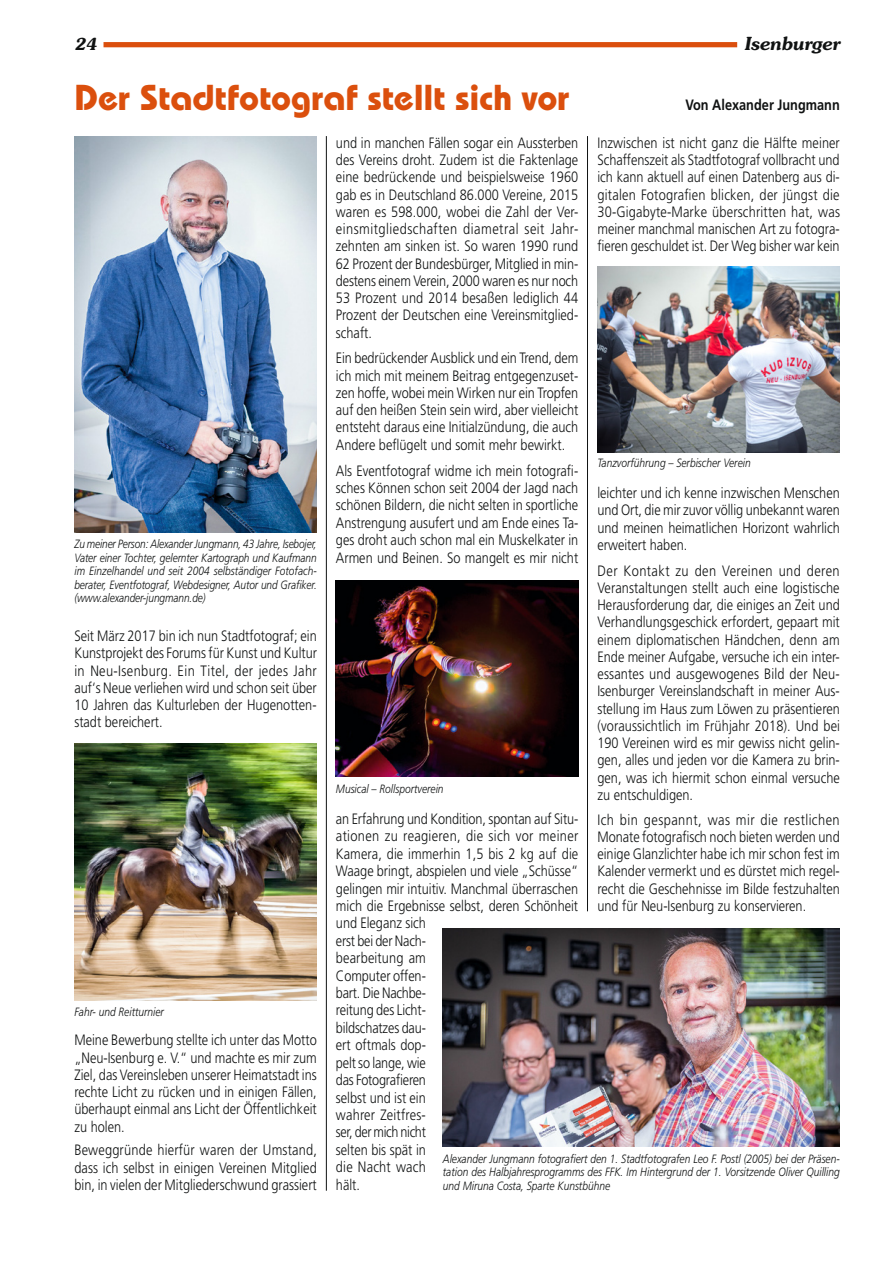
<style>
.page{position:relative;width:893px;height:1263px;background:#fff}
.page>*{position:absolute;margin:0;border:0;box-sizing:border-box;transform-origin:0 0}
.Headline{font:700 36px "Bauhaus Std";color:#db4f0d}
.t1{font:italic 600 18px "Souvenir";letter-spacing:-.025em;color:#101212}
.t2{font:italic 600 16.5px "Souvenir";color:#101212}
.Grundtext{font:300 15px/17.2px "Frutiger";color:#101212;text-align:justify;scale:.85 1}
.Grundtext-2{font:300 15px/17.2px "Frutiger";color:#101212;text-align:justify;scale:.86 1}
.Headline-2{font:700 15px "Frutiger LT Std";color:#101212;scale:.85 1}
.Bildunterschrift{font:italic 300 12px/13.5px "Frutiger";color:#101212;text-align:justify;scale:.85 1}
.Bildunterschrift-2{font:italic 300 12px/13.5px "Frutiger";color:#101212;text-align:justify;scale:.84 1}
</style>
<div class="page">
<div style="left:104px;top:42px;width:633px;height:5px;background:#db4f0d"></div>
<hr style="left:326px;top:136px;width:1px;height:1055px;background:#101212">
<img style="left:74px;top:136px;width:243px;height:397px">
<img style="left:74px;top:743px;width:243px;height:257px">
<img style="left:336px;top:580px;width:242px;height:196px">
<img style="left:597px;top:267px;width:243px;height:185px">
<img style="left:443px;top:928px;width:397px;height:219px">
<hr style="left:587px;top:136px;width:1px;height:775px;background:#101212">
<p class="t2" style="left:74px;top:34px;width:24px">24</p>
<p class="t1" style="left:744px;top:33px;width:97px">Isenburger</p>
<p class="Headline" style="left:74px;top:75px;width:497px">Der Stadtfotograf stellt sich vor</p>
<p class="Headline-2" style="left:685px;top:96px;width:183px">Von Alexander Jungmann</p>
<p class="Bildunterschrift-2" style="left:74px;top:537px;width:290px">Zu meiner Person: Alexander Jungmann, 43 Jahre, Isebojer, Vater einer Tochter, gelernter Kartograph und Kaufmann im Einzelhandel und seit 2004 selbständiger Fotofach&shy;berater, Eventfotograf, Webdesigner, Autor und Grafiker. (www.alexander-jungmann.de)</p>
<p class="Grundtext" style="left:74px;top:627px;width:287px">Seit März 2017 bin ich nun Stadtfotograf; ein Kunstprojekt des Forums für Kunst und Kultur in Neu-Isenburg. Ein Titel, der jedes Jahr auf‘s Neue verliehen wird und schon seit über 10 Jahren das Kulturleben der Hugenotten&shy;stadt bereichert.</p>
<p class="Bildunterschrift" style="left:74px;top:1005px;width:107px">Fahr- und Reitturnier</p>
<p class="Grundtext" style="left:74px;top:1031px;width:287px">Meine Bewerbung stellte ich unter das Motto „Neu-Isenburg e. V.“ und machte es mir zum Ziel, das Vereinsleben unserer Heimatstadt ins rechte Licht zu rücken und in einigen Fällen, überhaupt einmal ans Licht der Öffentlichkeit zu holen.</p>
<p class="Grundtext" style="left:74px;top:1141px;width:287px">Beweggründe hierfür waren der Umstand, dass ich selbst in einigen Vereinen Mitglied bin, in vielen der Mitgliederschwund grassiert</p>
<p class="Grundtext" style="left:597px;top:134px;width:287px">Inzwischen ist nicht ganz die Hälfte meiner Schaffenszeit als Stadtfotograf vollbracht und ich kann aktuell auf einen Datenberg aus di&shy;gitalen Fotografien blicken, der jüngst die 30-Gigabyte-Marke überschritten hat, was meiner manchmal manischen Art zu fotogra&shy;fieren geschuldet ist. Der Weg bisher war kein</p>
<p class="Grundtext" style="left:336px;top:134px;width:287px">und in manchen Fällen sogar ein Aussterben des Vereins droht. Zudem ist die Faktenlage eine bedrückende und beispielsweise 1960 gab es in Deutschland 86.000 Vereine, 2015 waren es 598.000, wobei die Zahl der Ver&shy;einsmitgliedschaften diametral seit Jahr&shy;zehnten am sinken ist. So waren 1990 rund 62 Prozent der Bundesbürger, Mitglied in min&shy;destens einem Verein, 2000 waren es nur noch 53 Prozent und 2014 besaßen lediglich 44<br>Prozent der Deutschen eine Vereinsmitglied&shy;schaft.</p>
<p class="Grundtext" style="left:336px;top:349px;width:287px">Ein bedrückender Ausblick und ein Trend, dem ich mich mit meinem Beitrag entgegenzuset&shy;zen hoffe, wobei mein Wirken nur ein Tropfen auf den heißen Stein sein wird, aber vielleicht entsteht daraus eine Initialzündung, die auch Andere beflügelt und somit mehr bewirkt.</p>
<p class="Grundtext" style="left:336px;top:462px;width:287px">Als Eventfotograf widme ich mein fotografi&shy;sches Können schon seit 2004 der Jagd nach schönen Bildern, die nicht selten in sportliche Anstrengung ausufert und am Ende eines Ta&shy;ges droht auch schon mal ein Muskelkater in Armen und Beinen. So mangelt es mir nicht</p>
<p class="Bildunterschrift" style="left:597px;top:456px;width:182px">Tanzvorführung – Serbischer Verein</p>
<p class="Grundtext" style="left:597px;top:484px;width:287px">leichter und ich kenne inzwischen Menschen und Ort, die mir zuvor völlig unbekannt waren und meinen heimatlichen Horizont wahrlich erweitert haben.</p>
<p class="Grundtext-2" style="left:597px;top:562px;width:283px">Der Kontakt zu den Vereinen und deren Veranstaltungen stellt auch eine logistische Herausforderung dar, die einiges an Zeit und Verhandlungsgeschick erfordert, gepaart mit einem diplomatischen Händchen, denn am Ende meiner Aufgabe, versuche ich ein inter&shy;essantes und ausgewogenes Bild der Neu-Isenburger Vereinslandschaft in meiner Aus&shy;stellung im Haus zum Löwen zu präsentieren (voraussichtlich im Frühjahr 2018). Und bei 190 Vereinen wird es mir gewiss nicht gelin&shy;gen, alles und jeden vor die Kamera zu brin&shy;gen, was ich hiermit schon einmal versuche zu entschuldigen.</p>
<p class="Grundtext-2" style="left:597px;top:811px;width:283px">Ich bin gespannt, was mir die restlichen Monate fotografisch noch bieten werden und einige Glanzlichter habe ich mir schon fest im Kalender vermerkt und es dürstet mich regel&shy;recht die Geschehnisse im Bilde festzuhalten und für Neu-Isenburg zu konservieren.</p>
<p class="Bildunterschrift" style="left:336px;top:782px;width:128px">Musical – Rollsportverein</p>
<p class="Grundtext" style="left:336px;top:810px;width:287px">an Erfahrung und Kondition, spontan auf Situ&shy;ationen zu reagieren, die sich vor meiner Kamera, die immerhin 1,5 bis 2 kg auf die Waage bringt, abspielen und viele „Schüsse“ gelingen mir intuitiv. Manchmal überraschen mich die Ergebnisse selbst, deren Schönheit und Eleganz sich</p>
<p class="Grundtext" style="left:336px;top:932px;width:107px">erst bei der Nach&shy;bearbeitung am Computer offen&shy;bart. Die Nachbe&shy;reitung des Licht&shy;bildschatzes dau&shy;ert oftmals dop&shy;pelt so lange, wie das Fotografieren selbst und ist ein wahrer Zeitfres&shy;ser, der mich nicht selten bis spät in die Nacht wach hält.</p>
<p class="Bildunterschrift" style="left:443px;top:1151px;width:468px">Alexander Jungmann fotografiert den 1. Stadtfotografen Leo F. Postl (2005) bei der Präsen&shy;tation des Halbjahresprogramms des FFK. Im Hintergrund der 1. Vorsitzende Oliver Quilling und Miruna Costa, Sparte Kunstbühne</p>
</div>
